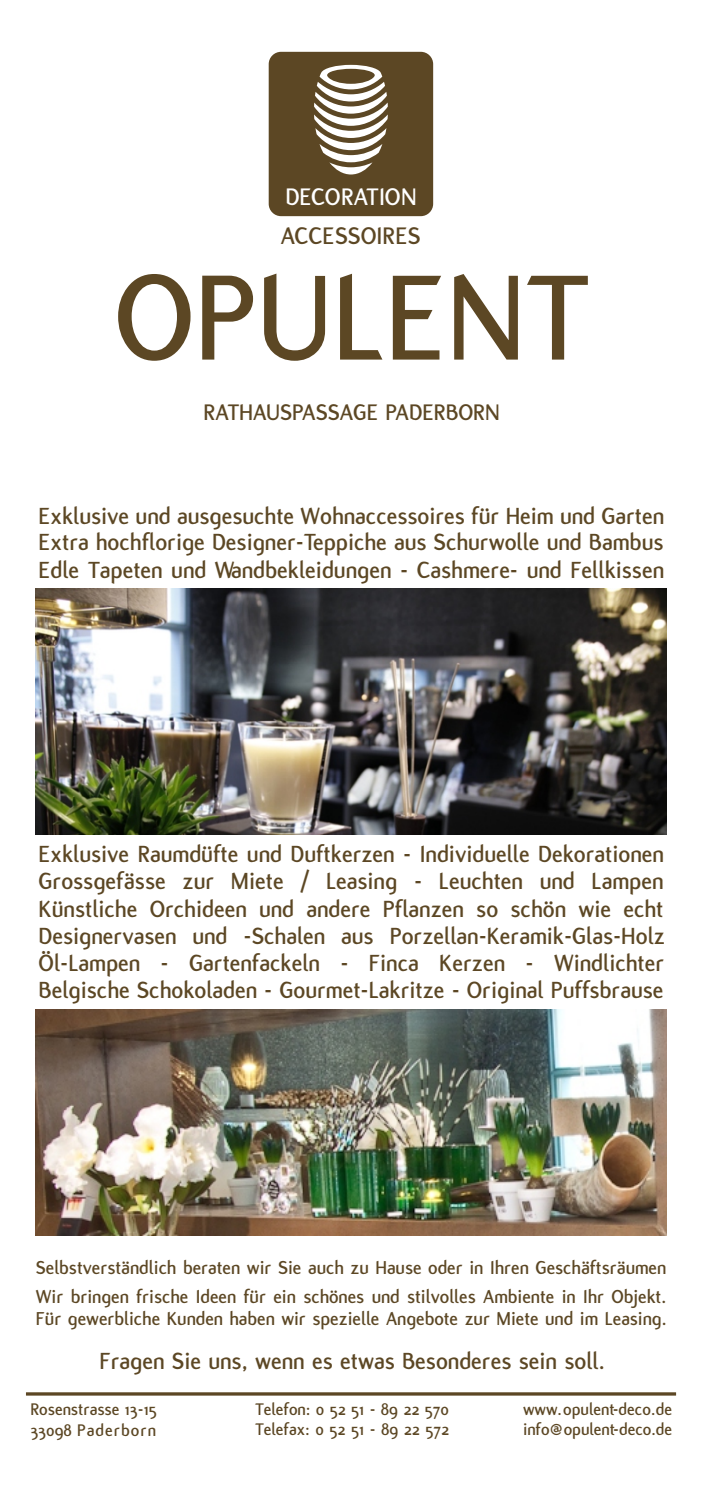
<style>
.page{position:relative;width:703px;height:1490px;background:#fff}
.page>*{position:absolute;margin:0;border:0;box-sizing:border-box;transform-origin:0 0}
.t1{font:700 130px "Flux";color:#5c4724}
.t2{font:700 25.5px "Flux";color:#5c4724}
.t3{font:700 25.5px "Flux";color:#fff}
.t4{font:700 25px/26.8px "Flux";color:#5c4724}
.t5{font:700 24px "Flux";color:#5c4724}
.t6{font:700 20px/29.5px "Flux";color:#5c4724}
.t7{font:700 18px/19.2px "Flux";color:#5c4724}
.s1{font-size:15.75px}
</style>
<div class="page">
<div style="left:269px;top:52px;width:164px;height:164px;background:#5c4724;border-radius:12px"></div>
<svg style="left:314px;top:65px;width:74px;height:110px"></svg>
<hr style="left:26px;top:1393px;width:649px;height:2px;background:#5c4724">
<img style="left:36px;top:589px;width:630px;height:245px">
<img style="left:35px;top:1010px;width:631px;height:226px">
<p class="t3" style="left:285px;top:182px;width:133px">DECORATION</p>
<p class="t2" style="left:281px;top:221px;width:141px">ACCESSOIRES</p>
<h1 class="t1" style="left:114px;top:246px;width:476px">OPULENT</h1>
<p class="t5" style="left:203px;top:399px;width:298px">RATHAUSPASSAGE PADERBORN</p>
<p class="t4" style="left:39px;top:503px;width:627px;text-align:justify">Exklusive und ausgesuchte Wohnaccessoires für Heim und Garten Extra hochflorige Designer-Teppiche aus Schurwolle und Bambus Edle Tapeten und Wandbekleidungen - Cashmere- und Fellkissen</p>
<p class="t4" style="left:39px;top:841px;width:626px">Exklusive Raumdüfte und Duftkerzen - Individuelle Dekorationen<br>Grossgefässe zur Miete / Leasing - Leuchten und Lampen</p>
<p class="t4" style="left:39px;top:909px;width:628px;line-height:54.5px">Designervasen und -Schalen aus Porzellan-Keramik-Glas-Holz<br>Belgische Schokoladen - Gourmet-Lakritze - Original Puffsbrause</p>
<p class="t4" style="left:39px;top:882px;width:627px;line-height:54px">Künstliche Orchideen und andere Pflanzen so schön wie echt<br>Öl-Lampen - Gartenfackeln - Finca Kerzen - Windlichter</p>
<p class="t6" style="left:36px;top:1253px;width:631px">Selbstverständlich beraten wir Sie auch zu Hause oder in Ihren Geschäftsräumen<br>Wir bringen frische Ideen für ein schönes und stilvolles Ambiente in Ihr Objekt.</p>
<p class="t6" style="left:36px;top:1305px;width:632px">Für gewerbliche Kunden haben wir spezielle Angebote zur Miete und im Leasing.</p>
<p class="t4" style="left:99px;top:1348px;width:507px">Fragen Sie uns, wenn es etwas Besonderes sein soll.</p>
<p class="t7" style="left:30px;top:1400px;width:128px;line-height:20.2px">Rosenstrasse 13-15<br>33098 Paderborn</p>
<p class="t7" style="left:255px;top:1400px;width:196px">Telefon: 0 52 51 - 89 22 570<br>Telefax: 0 52 51 - 89 22 572</p>
<p class="t7" style="left:523px;top:1400px;width:150px">www.opulent-deco.de info<span class="s1">@</span>opulent-deco.de</p>
</div>
